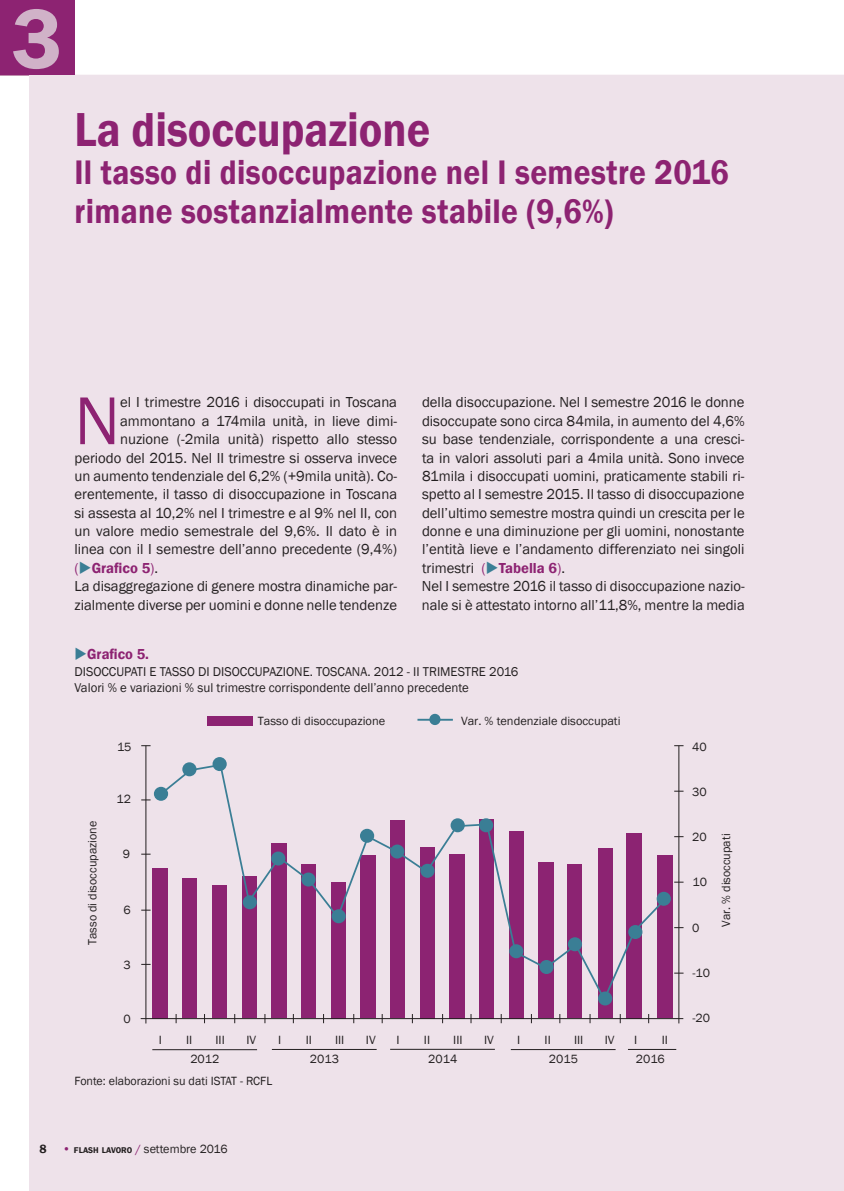
<style>
.page{position:relative;width:844px;height:1191px;background:#fff}
.page>*{position:absolute;margin:0;border:0;box-sizing:border-box;transform-origin:0 0}
.t1{font:600 87.5px "Franklin Gothic";color:#d0b2c8}
.t2{font:70px "Franklin Gothic";color:#8d2372}
.t3{font:600 49px "Franklin Gothic";color:#8d2372;scale:.9 1}
.t4{font:600 35px/38.5px "Franklin Gothic";letter-spacing:.01em;color:#8d2372;scale:.9 1}
.t5{font:14.88px/18.4px "Franklin Gothic";color:#231f20}
.t6{font:600 14.88px "Franklin Gothic";color:#8d2372}
.t7{font:13.12px/16.6px "Franklin Gothic";color:#231f20}
.t8{font:12.25px "Franklin Gothic";color:#231f20}
.t9{font:600 12.25px "Franklin Gothic";color:#231f20}
.s1{font-weight:400}
.s2{color:#3a7e95}
.s3{font-weight:400;color:#231f20}
.s4{color:#8d2372}
.s5{font-weight:600;color:#8d2372}
.s6{font-weight:600;font-size:8.58px}
</style>
<div class="page">
<hr style="left:0;top:75px;width:843px;height:1px;background:#bb88a9">
<div style="left:30px;top:76px;width:813px;height:1115px;background:#eee2ea"></div>
<div style="left:0;top:0;width:74px;height:75px;background:#8d2372"></div>
<div style="left:207px;top:716px;width:45px;height:10px;background:#8c2372"></div>
<hr style="left:417px;top:719px;width:36px;height:1px;background:#3a7e95">
<div style="left:430px;top:714px;width:9px;height:10px;background:#3a7e95;border-radius:50%"></div>
<div style="left:429px;top:714px;width:11px;height:11px;border:2px solid #3a7e95;border-radius:50%"></div>
<div style="left:152px;top:867px;width:16px;height:151px;background:#8c2372"></div>
<div style="left:182px;top:878px;width:14px;height:140px;background:#8c2372"></div>
<div style="left:212px;top:885px;width:15px;height:133px;background:#8c2372"></div>
<div style="left:243px;top:876px;width:14px;height:142px;background:#8c2372"></div>
<div style="left:271px;top:843px;width:16px;height:175px;background:#8c2372"></div>
<div style="left:301px;top:864px;width:14px;height:154px;background:#8c2372"></div>
<div style="left:331px;top:881px;width:14px;height:137px;background:#8c2372"></div>
<div style="left:360px;top:855px;width:16px;height:163px;background:#8c2372"></div>
<div style="left:390px;top:820px;width:14px;height:198px;background:#8c2372"></div>
<div style="left:420px;top:846px;width:14px;height:172px;background:#8c2372"></div>
<div style="left:448px;top:853px;width:16px;height:165px;background:#8c2372"></div>
<div style="left:479px;top:818px;width:14px;height:200px;background:#8c2372"></div>
<div style="left:509px;top:831px;width:14px;height:187px;background:#8c2372"></div>
<div style="left:537px;top:862px;width:16px;height:156px;background:#8c2372"></div>
<div style="left:567px;top:864px;width:15px;height:154px;background:#8c2372"></div>
<div style="left:598px;top:848px;width:14px;height:170px;background:#8c2372"></div>
<div style="left:626px;top:832px;width:16px;height:186px;background:#8c2372"></div>
<div style="left:656px;top:855px;width:16px;height:163px;background:#8c2372"></div>
<hr style="left:678px;top:745px;width:1px;height:278px;background:#231f20">
<hr style="left:145px;top:745px;width:1px;height:278px;background:#231f20">
<hr style="left:141px;top:1018px;width:542px;height:1px;background:#231f20">
<svg style="left:158px;top:763px;width:509px;height:238px"></svg>
<div style="left:154px;top:787px;width:14px;height:14px;background:#3a7e95;border-radius:50%"></div>
<div style="left:182px;top:762px;width:14px;height:14px;background:#3a7e95;border-radius:50%"></div>
<div style="left:212px;top:757px;width:15px;height:14px;background:#3a7e95;border-radius:50%"></div>
<div style="left:243px;top:895px;width:14px;height:14px;background:#3a7e95;border-radius:50%"></div>
<div style="left:271px;top:851px;width:14px;height:14px;background:#3a7e95;border-radius:50%"></div>
<div style="left:301px;top:872px;width:14px;height:14px;background:#3a7e95;border-radius:50%"></div>
<div style="left:331px;top:909px;width:14px;height:14px;background:#3a7e95;border-radius:50%"></div>
<div style="left:360px;top:828px;width:14px;height:14px;background:#3a7e95;border-radius:50%"></div>
<div style="left:390px;top:844px;width:14px;height:14px;background:#3a7e95;border-radius:50%"></div>
<div style="left:420px;top:863px;width:14px;height:14px;background:#3a7e95;border-radius:50%"></div>
<div style="left:450px;top:818px;width:14px;height:14px;background:#3a7e95;border-radius:50%"></div>
<div style="left:479px;top:818px;width:14px;height:14px;background:#3a7e95;border-radius:50%"></div>
<div style="left:509px;top:944px;width:14px;height:14px;background:#3a7e95;border-radius:50%"></div>
<div style="left:539px;top:960px;width:14px;height:14px;background:#3a7e95;border-radius:50%"></div>
<div style="left:567px;top:937px;width:15px;height:14px;background:#3a7e95;border-radius:50%"></div>
<div style="left:598px;top:991px;width:14px;height:14px;background:#3a7e95;border-radius:50%"></div>
<div style="left:628px;top:925px;width:14px;height:14px;background:#3a7e95;border-radius:50%"></div>
<div style="left:656px;top:891px;width:14px;height:14px;background:#3a7e95;border-radius:50%"></div>
<hr style="left:152px;top:1049px;width:105px;height:1px;background:#231f20">
<hr style="left:272px;top:1049px;width:104px;height:1px;background:#231f20">
<hr style="left:390px;top:1049px;width:105px;height:1px;background:#231f20">
<hr style="left:510px;top:1049px;width:105px;height:1px;background:#231f20">
<hr style="left:627px;top:1049px;width:49px;height:1px;background:#231f20">
<h1 class="t1" style="left:12px;top:-15px;width:53px">3</h1>
<h3 class="t3" style="left:74px;top:99px;width:397px">La disoccupazione</h3>
<h3 class="t4" style="left:74px;top:154px;width:728px">Il tasso di disoccupazione nel I semestre 2016 rimane sostanzialmente stabile (9,6%)</h3>
<h2 class="t2" style="left:74px;top:377px;width:47px">N</h2>
<p class="t5" style="left:120px;top:393px;width:278px">el I trimestre 2016 i disoccupati in Toscana</p>
<p class="t5" style="left:120px;top:412px;width:278px">ammontano a 174mila unità, in lieve dimi-</p>
<p class="t5" style="left:120px;top:430px;width:278px">nuzione (-2mila unità) rispetto allo stesso</p>
<p class="t5" style="left:74px;top:449px;width:324px">periodo del 2015. Nel II trimestre si osserva invece</p>
<p class="t5" style="left:74px;top:467px;width:324px">un aumento tendenziale del 6,2% (+9mila unità). Co-</p>
<p class="t5" style="left:74px;top:485px;width:324px">erentemente, il tasso di disoccupazione in Toscana</p>
<p class="t5" style="left:74px;top:504px;width:324px">si assesta al 10,2% nel I trimestre e al 9% nel II, con</p>
<p class="t5" style="left:74px;top:522px;width:324px">un valore medio semestrale del 9,6%. Il dato è in</p>
<p class="t5" style="left:74px;top:540px;width:324px">linea con il I semestre dell’anno precedente (9,4%)</p>
<p class="t6" style="left:74px;top:558px;width:85px"><span class="s1">(</span><span class="s2">◆</span>Grafico 5<span class="s1">)</span><span class="s3">.</span></p>
<p class="t5" style="left:74px;top:577px;width:324px">La disaggregazione di genere mostra dinamiche par-</p>
<p class="t5" style="left:74px;top:596px;width:324px">zialmente diverse per uomini e donne nelle tendenze</p>
<p class="t5" style="left:422px;top:393px;width:324px">della disoccupazione. Nel I semestre 2016 le donne disoccupate sono circa 84mila, in aumento del 4,6% su base tendenziale, corrispondente a una cresci&shy;ta in valori assoluti pari a 4mila unità. Sono invece 81mila i disoccupati uomini, praticamente stabili ri&shy;spetto al I semestre 2015. Il tasso di disoccupazione dell’ultimo semestre mostra quindi un crescita per le donne e una diminuzione per gli uomini, nonostante l’entità lieve e l’andamento differenziato nei singoli trimestri <span class="s4">(</span><span class="s2">◆</span><span class="s5">Tabella 6</span><span class="s4">)</span>.<br>Nel I semestre 2016 il tasso di disoccupazione nazio&shy;nale si è attestato intorno all’11,8%, mentre la media</p>
<p class="t6" style="left:74px;top:645px;width:76px"><span class="s2">◆</span>Grafico 5.</p>
<p class="t7" style="left:74px;top:663px;width:56px">DISOccupati</p>
<p class="t7" style="left:149px;top:663px;width:18px">e tass</p>
<p class="t7" style="left:74px;top:663px;width:445px;text-indent:112px">o di DISoccupazi one. Toscana. 2012 - II TRIM ESTRE 2016<br>Valori % e variazioni % sul trimestre corrispondente dell’anno precedente</p>
<p class="t8" style="left:85px;top:945px;width:125px;rotate:-90deg">Tasso di disoccupazione</p>
<p class="t8" style="left:117px;top:740px;width:16px">15</p>
<p class="t8" style="left:116px;top:791px;width:16px">12</p>
<p class="t8" style="left:123px;top:846px;width:9px">9</p>
<p class="t8" style="left:123px;top:902px;width:9px">6</p>
<p class="t8" style="left:123px;top:957px;width:9px">3</p>
<p class="t8" style="left:258px;top:713px;width:129px">Tasso di disoccupazione</p>
<p class="t8" style="left:461px;top:713px;width:161px">Var. % tendenziale disoccupati</p>
<p class="t8" style="left:123px;top:1011px;width:9px">0</p>
<p class="t8" style="left:159px;top:1032px;width:5px">I</p>
<p class="t8" style="left:186px;top:1032px;width:8px">II</p>
<p class="t8" style="left:215px;top:1032px;width:11px">III</p>
<p class="t8" style="left:246px;top:1032px;width:11px">IV</p>
<p class="t8" style="left:190px;top:1051px;width:31px">2012</p>
<p class="t8" style="left:278px;top:1032px;width:5px">I</p>
<p class="t8" style="left:305px;top:1032px;width:8px">II</p>
<p class="t8" style="left:335px;top:1032px;width:11px">III</p>
<p class="t8" style="left:366px;top:1032px;width:11px">IV</p>
<p class="t8" style="left:310px;top:1051px;width:31px">2013</p>
<p class="t8" style="left:74px;top:1073px;width:199px">Fonte: elaborazioni su dati ISTAT - RCFL</p>
<p class="t8" style="left:396px;top:1032px;width:5px">I</p>
<p class="t8" style="left:424px;top:1032px;width:8px">II</p>
<p class="t8" style="left:453px;top:1032px;width:11px">III</p>
<p class="t8" style="left:484px;top:1032px;width:11px">IV</p>
<p class="t8" style="left:428px;top:1051px;width:31px">2014</p>
<p class="t8" style="left:517px;top:1032px;width:5px">I</p>
<p class="t8" style="left:544px;top:1032px;width:8px">II</p>
<p class="t8" style="left:574px;top:1032px;width:11px">III</p>
<p class="t8" style="left:604px;top:1032px;width:11px">IV</p>
<p class="t8" style="left:548px;top:1051px;width:31px">2015</p>
<p class="t8" style="left:634px;top:1032px;width:5px">I</p>
<p class="t8" style="left:661px;top:1032px;width:8px">II</p>
<p class="t8" style="left:635px;top:1051px;width:31px">2016</p>
<p class="t8" style="left:692px;top:740px;width:16px">40</p>
<p class="t8" style="left:692px;top:784px;width:16px">30</p>
<p class="t8" style="left:692px;top:829px;width:16px">20</p>
<p class="t8" style="left:692px;top:874px;width:16px">10</p>
<p class="t8" style="left:692px;top:920px;width:9px">0</p>
<p class="t8" style="left:718px;top:926px;width:94px;rotate:-90deg">Var. % disoccupati</p>
<p class="t8" style="left:692px;top:965px;width:19px">-10</p>
<p class="t8" style="left:692px;top:1010px;width:19px">-20</p>
<p class="t9" style="left:39px;top:1141px;width:9px">8</p>
<p class="t8" style="left:62px;top:1141px;width:167px"><span class="s5">•</span> <span class="s6">FLASH LAVORO</span> <span class="s4">/</span> settembre 2016</p>
</div>
